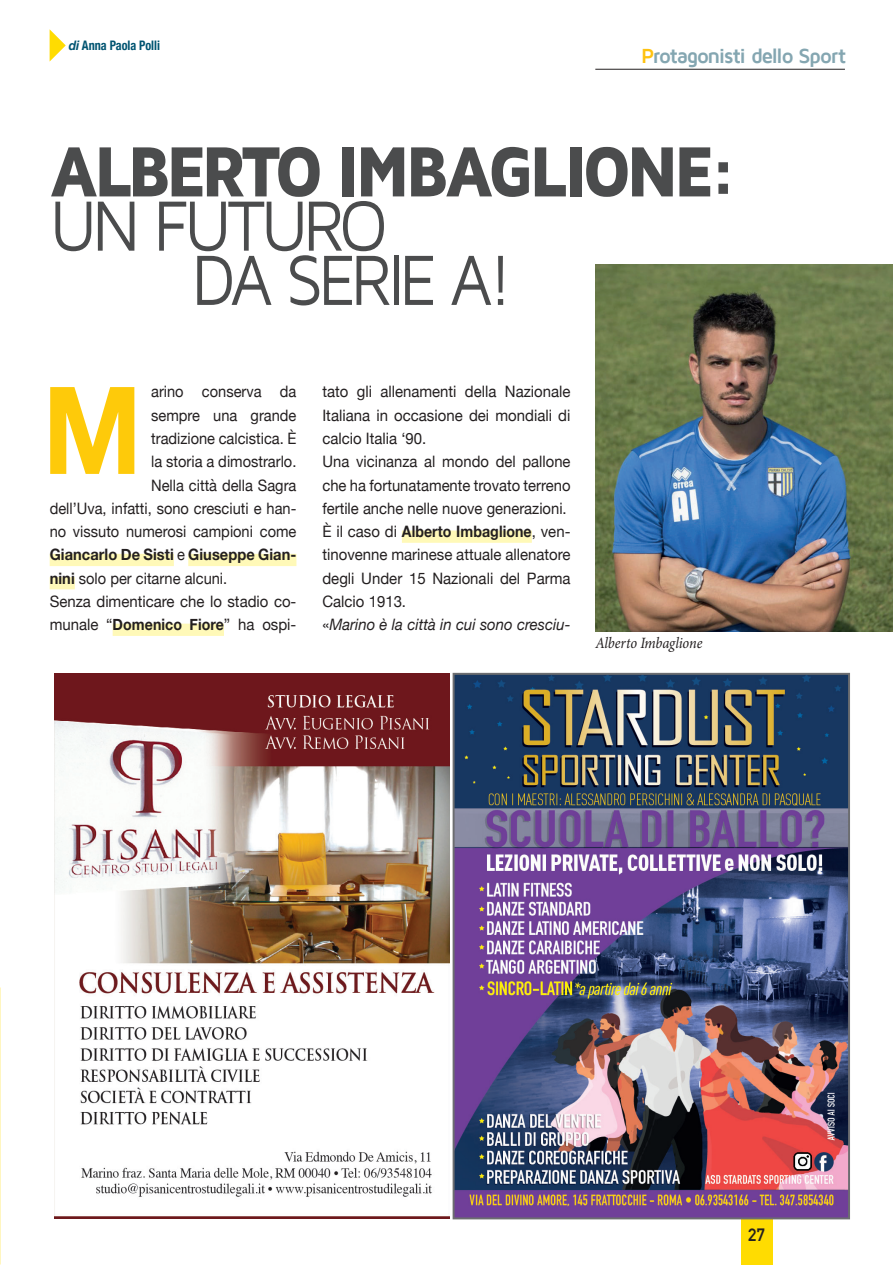
<style>
.page{position:relative;width:893px;height:1265px;background:#fff}
.page>*{position:absolute;margin:0;border:0;box-sizing:border-box;transform-origin:0 0}
.t1{font:700 121.62px "Helvetica Neue";color:#feca0a;scale:.9 1}
.t2{font:900 73.5px "Maven Pro";letter-spacing:-.07em;color:#4b4c4d;scale:.9 1}
.t3{font:73.5px/54.2px "Maven Pro";letter-spacing:-.075em;color:#4b4c4d;scale:.9 1}
.t4{font:700 21px "Maven Pro";letter-spacing:-.065em;color:#84a6b1}
.t5{font:700 17.5px "DIN Alternate";color:#231f20}
.t6{font:15.75px/23.3px "Helvetica Neue";color:#231f20;scale:.95 1}
.t7{font:15.75px "Helvetica Neue";color:#231f20;scale:.93 1}
.t8{font:700 15.75px "Helvetica Neue";letter-spacing:.005em;color:#231f20;scale:.93 1}
.t9{font:italic 15.75px "Minion Pro";letter-spacing:-.01em;color:#231f20;scale:.91 1}
.t10{font:700 condensed 13.12px "Helvetica Neue";color:#005471;scale:.93 1}
.s1{font-style:italic;font-stretch:normal}
.s2{color:#fec210}
.s3{font-weight:400}
.s4{font-weight:700}
.s5{font-style:italic}
</style>
<div class="page">
<div style="left:741px;top:1215px;width:31px;height:50px;background:#ffdc01"></div>
<hr style="left:595px;top:69px;width:250px;height:1px;background:#231f20">
<svg style="left:50px;top:29px;width:16px;height:32px"></svg>
<img style="left:55px;top:674px;width:395px;height:545px">
<img style="left:456px;top:677px;width:390px;height:538px">
<div style="left:453px;top:673px;width:397px;height:546px;border:2px solid #6c6d70"></div>
<div style="left:402px;top:531px;width:130px;height:12px;background:#fff9b8"></div>
<div style="left:50px;top:554px;width:124px;height:12px;background:#fff9b8"></div>
<div style="left:188px;top:554px;width:108px;height:12px;background:#fff9b8"></div>
<div style="left:50px;top:577px;width:25px;height:12px;background:#fff9b8"></div>
<div style="left:113px;top:624px;width:111px;height:12px;background:#fff9b8"></div>
<img style="left:595px;top:264px;width:298px;height:368px">
<p class="t10" style="left:69px;top:34px;width:100px"><span class="s1">di</span> Anna Paola Polli</p>
<h3 class="t4" style="left:641px;top:45px;width:207px"><span class="s2">P</span>rotagonisti dello Sport</h3>
<h2 class="t2" style="left:50px;top:132px;width:766px">ALBERTO IMBAGLIONE:</h2>
<h2 class="t3" style="left:191px;top:200px;width:358px;text-indent:-142px">UN FUTURO<br>DA SERIE A!</h2>
<p class="t7" style="left:151px;top:380px;width:158px">arino conserva da</p>
<p class="t7" style="left:151px;top:404px;width:158px">sempre una grande</p>
<p class="t7" style="left:151px;top:427px;width:158px">tradizione calcistica. È</p>
<p class="t7" style="left:151px;top:450px;width:158px">la storia a dimostrarlo.</p>
<p class="t7" style="left:151px;top:474px;width:158px">Nella città della Sagra</p>
<p class="t7" style="left:50px;top:497px;width:267px">dell’Uva, infatti, sono cresciuti e han-</p>
<p class="t7" style="left:50px;top:520px;width:267px">no vissuto numerosi campioni come</p>
<p class="t8" style="left:50px;top:542px;width:267px">Giancarlo De Sisti <span class="s3">e</span> Giuseppe Gian-</p>
<p class="t7" style="left:50px;top:567px;width:192px"><span class="s4">nini</span> solo per citarne alcuni.</p>
<p class="t6" style="left:50px;top:591px;width:261px">Senza dimenticare che lo stadio co-</p>
<p class="t6" style="left:50px;top:614px;width:261px">munale “<span class="s4">Domenico Fiore</span>” ha ospi-</p>
<h1 class="t1" style="left:43px;top:335px;width:112px">M</h1>
<p class="t6" style="left:322px;top:381px;width:263px">tato gli allenamenti della Nazionale Italiana in occasione dei mondiali di calcio Italia ‘90.<br>Una vicinanza al mondo del pallone che ha fortunatamente trovato terreno fertile anche nelle nuove generazioni.<br>È il caso di <span class="s4">Alberto Imbaglione</span>, ven&shy;tinovenne marinese attuale allenatore degli Under 15 Nazionali del Parma Calcio 1913.<br>«<span class="s5">Marino è la città in cui sono cresciu-</span></p>
<p class="t9" style="left:595px;top:632px;width:119px">Alberto Imbaglione</p>
<p class="t5" style="left:748px;top:1222px;width:18px">27</p>
</div>
